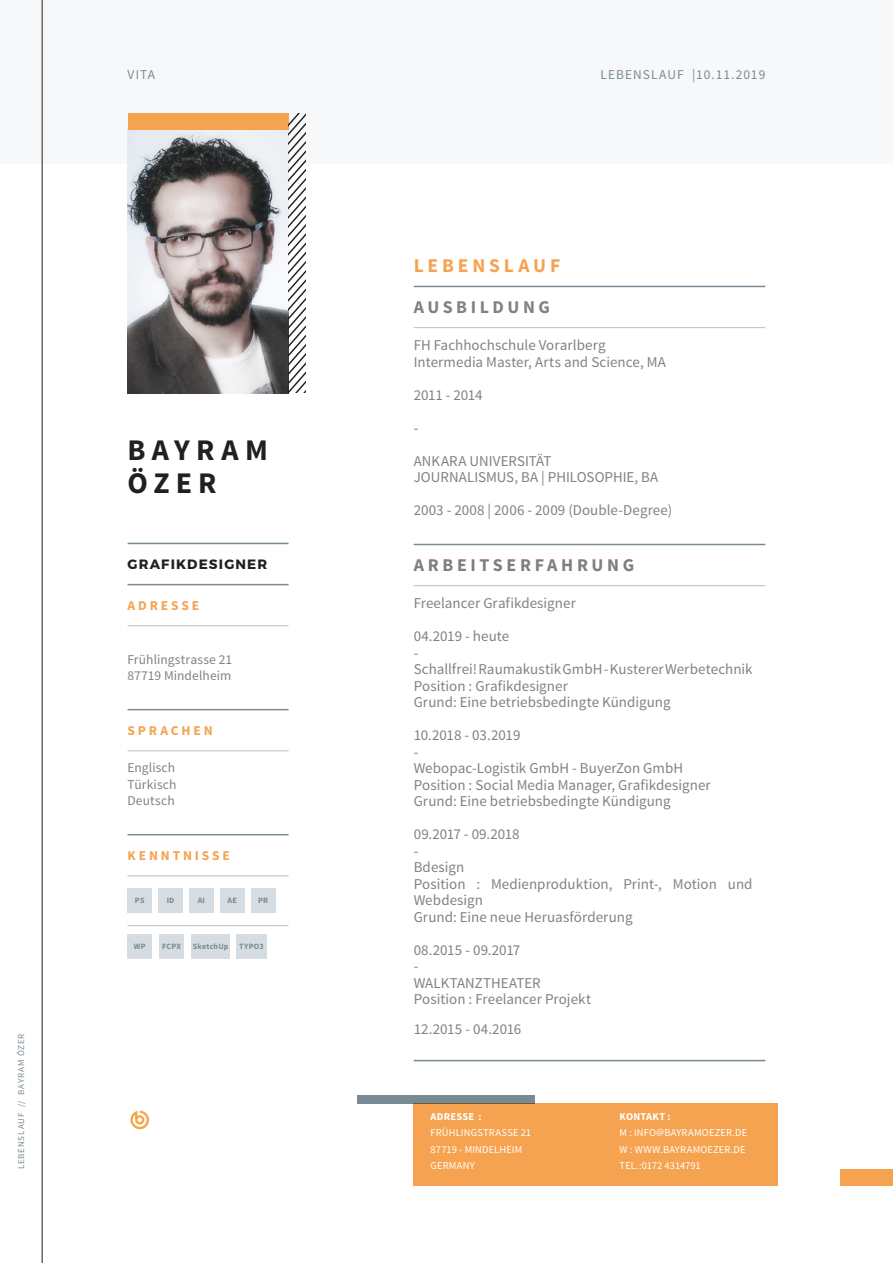
<style>
.page{position:relative;width:893px;height:1263px;background:#fff}
.page>*{position:absolute;margin:0;border:0;box-sizing:border-box;transform-origin:0 0}
.t1{font:700 30px/33px "Source Sans Pro";letter-spacing:.205em;color:#231f20}
.t2{font:700 19.5px "Source Sans Pro";letter-spacing:.2em;color:#f5a350}
.t3{font:700 18px "Source Sans Pro";letter-spacing:.2em;color:#7c7f81}
.t4{font:700 18px "Source Sans Pro";letter-spacing:.2em;color:#808285}
.t5{font:15px/16.5px "Source Sans Pro";color:#808285}
.t6{font:15px "Source Sans Pro";letter-spacing:-.02em;color:#808285}
.t7{font:13.5px/16.5px "Source Sans Pro";letter-spacing:.005em;color:#808285}
.t8{font:13.5px "Source Sans Pro";letter-spacing:.075em;color:#788b95}
.t9{font:700 13.5px "Source Sans Pro";letter-spacing:.215em;color:#f5a350}
.t10{font:700 13.5px "Montserrat";letter-spacing:.085em;color:#231f20}
.t11{font:700 13.5px "Source Sans Pro";letter-spacing:.215em;color:#f4a350}
.t12{font:10.5px/16.5px "Source Sans Pro";letter-spacing:.015em;color:#fff}
.t13{font:700 10.5px "Source Sans Pro";letter-spacing:.02em;color:#fff}
.t14{font:9px "Source Sans Pro";letter-spacing:.09em;color:#788b95}
.t15{font:700 8.1px "Source Sans Pro";letter-spacing:.025em;color:#788b95}
.s1{color:#f5a350}
</style>
<div class="page">
<div style="left:0;top:0;width:893px;height:164px;background:#f7f8f9"></div>
<hr style="left:42px;top:0;width:1px;height:1263px;background:#231f20">
<img style="left:128px;top:130px;width:161px;height:264px">
<div style="left:357px;top:1095px;width:177px;height:8px;background:#788b95"></div>
<div style="left:414px;top:1103px;width:364px;height:83px;background:#f5a350"></div>
<div style="left:840px;top:1169px;width:53px;height:17px;background:#f5a350"></div>
<div style="left:128px;top:113px;width:161px;height:17px;background:#f5a350"></div>
<svg style="left:289px;top:113px;width:16px;height:280px"></svg>
<svg style="left:130px;top:1110px;width:19px;height:20px"></svg>
<hr style="left:414px;top:286px;width:351px;height:1px;background:#788b95">
<hr style="left:414px;top:544px;width:351px;height:1px;background:#788b95">
<hr style="left:414px;top:1060px;width:351px;height:1px;background:#788b95">
<hr style="left:414px;top:327px;width:351px;height:1px;background:#b4c1c9">
<hr style="left:414px;top:585px;width:351px;height:1px;background:#b4c1c9">
<hr style="left:128px;top:543px;width:161px;height:1px;background:#788b95">
<hr style="left:128px;top:584px;width:161px;height:1px;background:#788b95">
<hr style="left:128px;top:709px;width:161px;height:1px;background:#788b95">
<hr style="left:128px;top:834px;width:161px;height:1px;background:#788b95">
<hr style="left:128px;top:625px;width:161px;height:1px;background:#b4c1c9">
<hr style="left:128px;top:750px;width:161px;height:1px;background:#b4c1c9">
<hr style="left:128px;top:875px;width:161px;height:1px;background:#b4c1c9">
<hr style="left:128px;top:925px;width:161px;height:1px;background:#b4c1c9">
<div style="left:128px;top:889px;width:24px;height:24px;background:#d6dde2"></div>
<div style="left:158px;top:889px;width:25px;height:24px;background:#d6dde2"></div>
<div style="left:189px;top:889px;width:25px;height:24px;background:#d6dde2"></div>
<div style="left:220px;top:889px;width:24px;height:24px;background:#d6dde2"></div>
<div style="left:251px;top:889px;width:24px;height:24px;background:#d6dde2"></div>
<div style="left:128px;top:934px;width:24px;height:24px;background:#d6dde2"></div>
<div style="left:159px;top:934px;width:25px;height:24px;background:#d6dde2"></div>
<div style="left:191px;top:934px;width:39px;height:24px;background:#d6dde2"></div>
<div style="left:236px;top:934px;width:31px;height:24px;background:#d6dde2"></div>
<p class="t14" style="left:16px;top:1169px;width:137px;rotate:-90deg">LEBENSLAUF // BAYRAM ÖZER</p>
<p class="t8" style="left:128px;top:66px;width:29px">VITA</p>
<p class="t8" style="left:601px;top:66px;width:166px">LEBENSLAUF |10.11.2019</p>
<h1 class="t1" style="left:128px;top:434px;width:142px">BAYRAM<br>ÖZER</h1>
<p class="t10" style="left:128px;top:553px;width:141px">GRAFIKDESIGNER</p>
<p class="t11" style="left:128px;top:596px;width:73px">ADRE<span class="s1">SSE</span></p>
<p class="t7" style="left:128px;top:651px;width:106px">Frühlingstrasse 21<br>87719 Mindelheim</p>
<p class="t9" style="left:128px;top:721px;width:87px">SPRACHEN</p>
<p class="t7" style="left:128px;top:760px;width:50px;text-align:justify">Englisch Türkisch Deutsch</p>
<p class="t9" style="left:128px;top:846px;width:104px">KENNTNISSE</p>
<p class="t15" style="left:135px;top:895px;width:11px">PS</p>
<p class="t15" style="left:167px;top:895px;width:9px">ID</p>
<p class="t15" style="left:198px;top:895px;width:9px">AI</p>
<p class="t15" style="left:228px;top:895px;width:11px">AE</p>
<p class="t15" style="left:258px;top:895px;width:12px">PR</p>
<p class="t15" style="left:134px;top:941px;width:13px">WP</p>
<p class="t15" style="left:162px;top:941px;width:20px">FCPX</p>
<p class="t15" style="left:193px;top:941px;width:37px">SketchUp</p>
<p class="t15" style="left:239px;top:941px;width:26px">TYPO3</p>
<h2 class="t2" style="left:414px;top:253px;width:148px">LEBENSLAUF</h2>
<p class="t4" style="left:414px;top:295px;width:138px">AUSBILDUNG</p>
<p class="t5" style="left:414px;top:337px;width:254px">FH Fachhochschule Vorarlberg<br>Intermedia Master, Arts and Science, MA</p>
<p class="t6" style="left:414px;top:385px;width:70px">2011 - 2014</p>
<p class="t5" style="left:414px;top:420px;width:6px">-</p>
<p class="t5" style="left:414px;top:453px;width:246px">ANKARA UNIVERSITÄT<br>JOURNALISMUS, BA | PHILOSOPHIE, BA</p>
<p class="t5" style="left:414px;top:502px;width:260px">2003 - 2008 | 2006 - 2009 (Double-Degree)</p>
<p class="t3" style="left:414px;top:553px;width:222px">ARBEITSERFAHRUNG</p>
<p class="t5" style="left:414px;top:595px;width:164px">Freelancer Grafikdesigner</p>
<p class="t5" style="left:414px;top:628px;width:340px">04.2019 - heute<br>-<br>Schallfrei! Raumakustik GmbH - Kusterer Werbetechnik<br>Position : Grafikdesigner<br>Grund: Eine betriebsbedingte Kündigung</p>
<p class="t5" style="left:414px;top:727px;width:299px">10.2018 - 03.2019<br>-<br>Webopac-Logistik GmbH - BuyerZon GmbH<br>Position : Social Media Manager, Grafikdesigner<br>Grund: Eine betriebsbedingte Kündigung</p>
<p class="t5" style="left:414px;top:826px;width:340px">09.2017 - 09.2018<br>-<br>Bdesign<br>Position : Medienproduktion, Print-, Motion und<br>Webdesign<br>Grund: Eine neue Heruasförderung</p>
<p class="t5" style="left:414px;top:942px;width:179px">08.2015 - 09.2017<br>-<br>WALKTANZTHEATER<br>Position : Freelancer Projekt</p>
<p class="t5" style="left:414px;top:1021px;width:109px">12.2015 - 04.2016</p>
<p class="t13" style="left:431px;top:1110px;width:53px">ADRESSE :</p>
<p class="t12" style="left:431px;top:1125px;width:102px">FRÜHLINGSTRASSE 21<br>87719 - MINDELHEIM<br>GERMANY</p>
<p class="t13" style="left:620px;top:1110px;width:52px">KONTAKT :</p>
<p class="t12" style="left:620px;top:1125px;width:129px">M : INFO@BAYRAMOEZER.DE<br>W : WWW.BAYRAMOEZER.DE<br>TEL.:0172 4314791</p>
</div>
